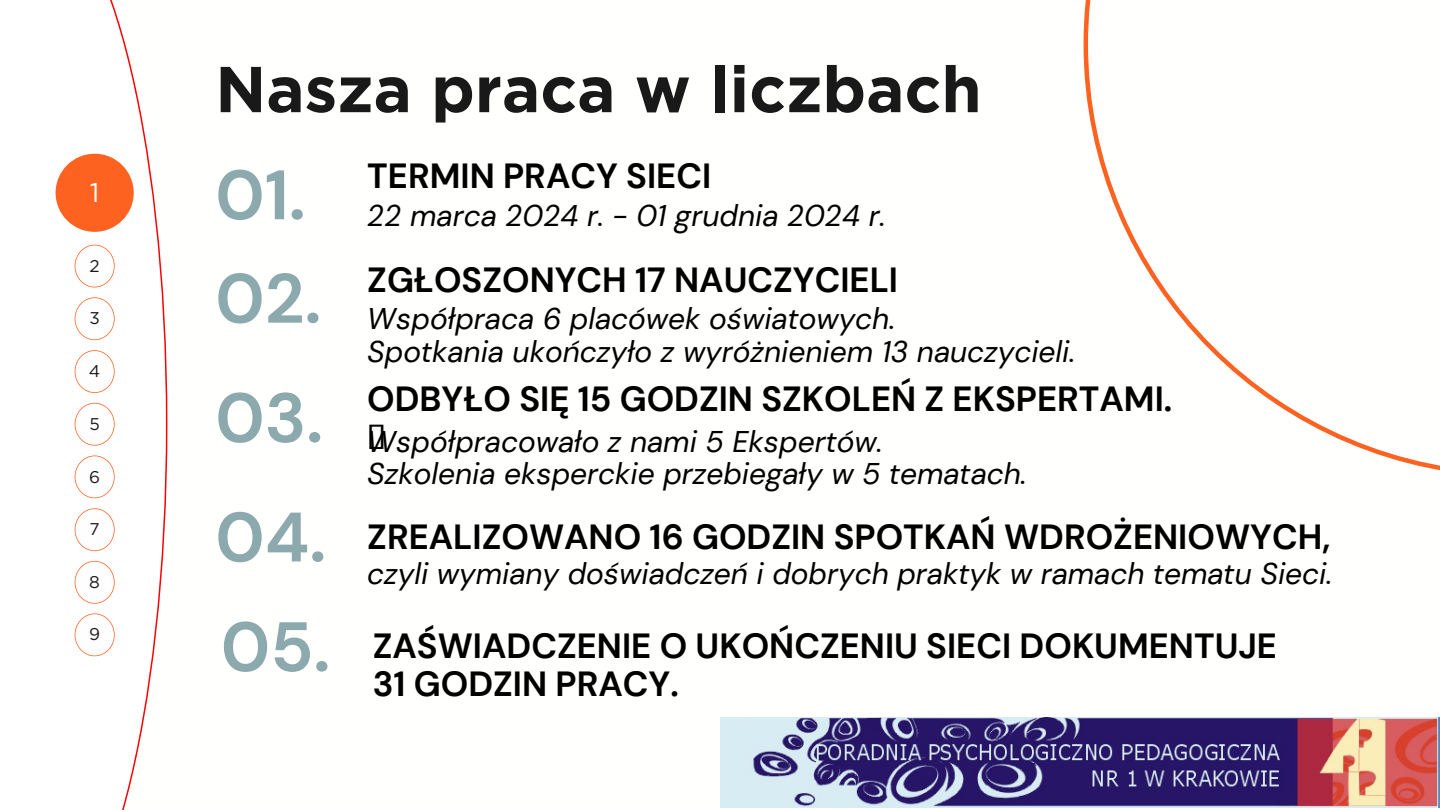
<style>
.page{position:relative;width:1440px;height:810px;background:#fff}
.page>*{position:absolute;margin:0;border:0;box-sizing:border-box;transform-origin:0 0}
.t1{font:700 69.7px "DM Sans";color:#8ca9ad}
.t2{font:700 64.7px "Gotham";color:#191919}
.t3{font:700 34.9px/38.1px "DM Sans";color:#000}
.t4{font:italic 29.9px "DM Sans";color:#000}
.t5{font:27px "Gotham";color:#fffefe}
.t6{font:17px "Gotham";color:#191919}
</style>
<div class="page">
<svg style="left:1084px;top:0;width:356px;height:471px"></svg>
<svg style="left:55px;top:0;width:112px;height:810px"></svg>
<div style="left:56px;top:154px;width:78px;height:78px;background:#fd6220;border-radius:50%"></div>
<svg style="left:75px;top:350px;width:39px;height:43px"></svg>
<svg style="left:75px;top:245px;width:39px;height:42px"></svg>
<svg style="left:75px;top:403px;width:39px;height:43px"></svg>
<svg style="left:75px;top:297px;width:39px;height:43px"></svg>
<svg style="left:75px;top:508px;width:39px;height:43px"></svg>
<svg style="left:75px;top:456px;width:39px;height:42px"></svg>
<svg style="left:75px;top:561px;width:39px;height:43px"></svg>
<svg style="left:75px;top:613px;width:39px;height:43px"></svg>
<img style="left:720px;top:718px;width:720px;height:90px">
<p class="t5" style="left:90px;top:177px;width:11px">1</p>
<p class="t6" style="left:90px;top:255px;width:12px">2</p>
<p class="t6" style="left:89px;top:308px;width:12px">3</p>
<p class="t6" style="left:89px;top:361px;width:13px">4</p>
<p class="t6" style="left:89px;top:413px;width:12px">5</p>
<p class="t6" style="left:89px;top:466px;width:12px">6</p>
<p class="t6" style="left:90px;top:519px;width:12px">7</p>
<p class="t6" style="left:89px;top:572px;width:12px">8</p>
<p class="t6" style="left:89px;top:624px;width:12px">9</p>
<h2 class="t2" style="left:215px;top:50px;width:768px">Nasza praca w liczbach</h2>
<h1 class="t1" style="left:215px;top:150px;width:92px">01.</h1>
<h3 class="t1" style="left:215px;top:254px;width:108px">02.</h3>
<p class="t1" style="left:215px;top:373px;width:109px">03.</p>
<p class="t3" style="left:367px;top:157px;width:346px">TERMIN PRACY SIECI</p>
<h3 class="t4" style="left:367px;top:196px;width:520px">22 marca 2024 r. - 01 grudnia 2024 r.</h3>
<h1 class="t3" style="left:367px;top:261px;width:532px">ZGŁOSZONYCH 17 NAUCZYCIELI</h1>
<p class="t4" style="left:367px;top:300px;width:530px">Współpraca 6 placówek oświatowych.</p>
<p class="t4" style="left:367px;top:332px;width:710px">Spotkania ukończyło z wyróżnieniem 13 nauczycieli.</p>
<p class="t3" style="left:367px;top:380px;width:807px">ODBYŁO SIĘ 15 GODZIN SZKOLEŃ Z EKSPERTAMI.</p>
<h1 class="t4" style="left:367px;top:422px;width:517px">Współpracowało z nami 5 Ekspertów.</h1>
<h3 class="t4" style="left:367px;top:455px;width:661px">Szkolenia eksperckie przebiegały w 5 tematach.</h3>
<h1 class="t1" style="left:215px;top:492px;width:112px">04.</h1>
<h3 class="t3" style="left:367px;top:518px;width:965px">ZREALIZOWANO 16 GODZIN SPOTKAŃ WDROŻENIOWYCH,</h3>
<p class="t4" style="left:367px;top:555px;width:966px">czyli wymiany doświadczeń i dobrych praktyk w ramach tematu Sieci.</p>
<h1 class="t1" style="left:221px;top:602px;width:111px">05.</h1>
<h3 class="t3" style="left:373px;top:627px;width:906px">ZAŚWIADCZENIE O UKOŃCZENIU SIECI DOKUMENTUJE<br>31 GODZIN PRACY.</h3>
</div>
